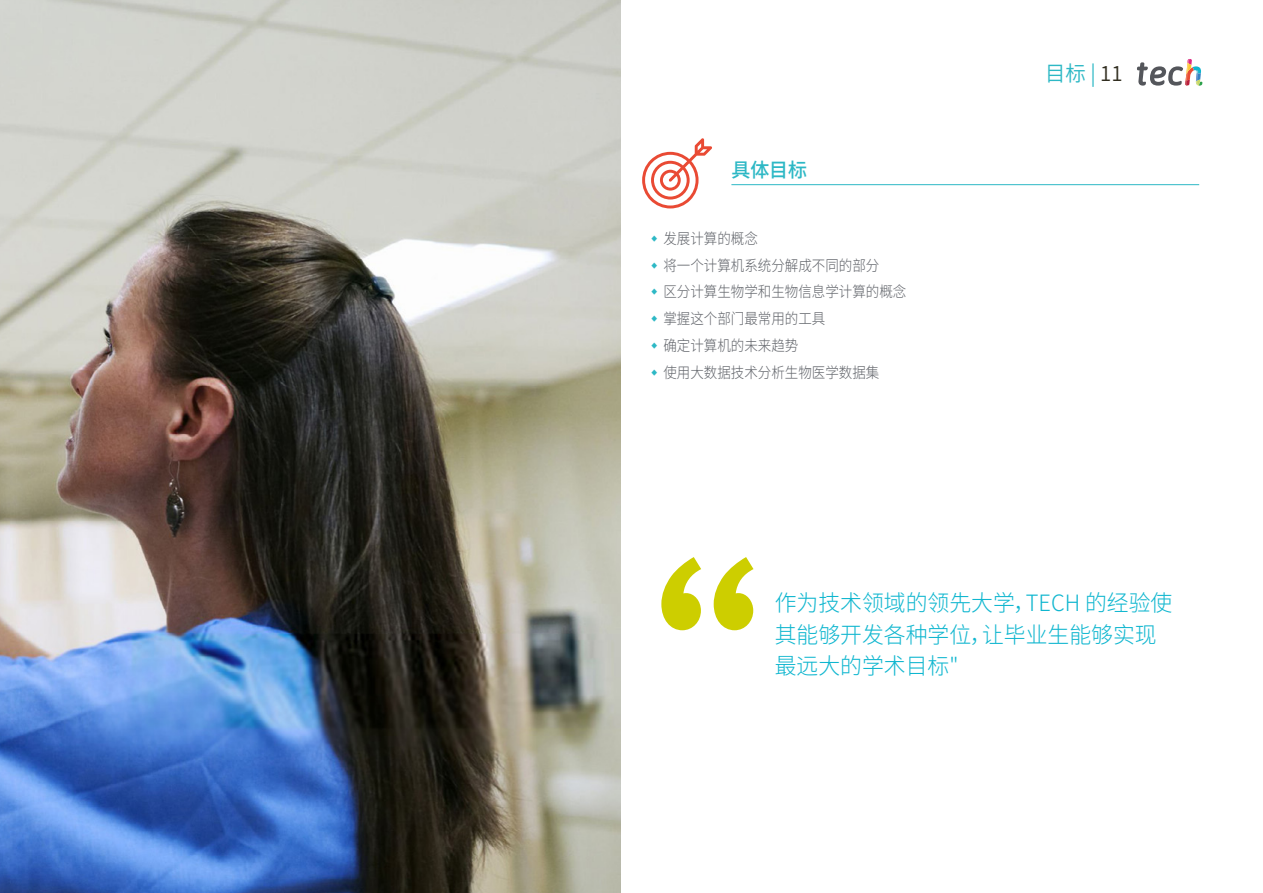
<style>
.page{position:relative;width:1263px;height:893px;background:#fff}
.page>*{position:absolute;margin:0;border:0;box-sizing:border-box;transform-origin:0 0}
.t1{font:300 22.5px/31.5px "Source Han Sans CN";color:#0fb6cf}
.t2{font:21px "Source Han Sans CN";color:#2db8c5}
.t3{font:500 19.5px "Source Han Sans CN";color:#2db8c5}
.t4{font:300 15px/26.7px "Source Han Sans CN";color:#61646a;scale:.9 1}
.s1{color:#312e20}
</style>
<div class="page">
<svg style="left:1137px;top:59px;width:65px;height:27px"></svg>
<hr style="left:731px;top:184px;width:468px;height:1px;background:#2db8c5">
<svg style="left:642px;top:138px;width:70px;height:70px"></svg>
<img style="left:0;top:0;width:621px;height:893px">
<svg style="left:661px;top:557px;width:92px;height:73px"></svg>
<h3 class="t3" style="left:731px;top:159px;width:77px">具体目标</h3>
<p class="t4" style="left:663px;top:225px;width:271px">发展计算的概念<br>将一个计算机系统分解成不同的部分<br>区分计算生物学和生物信息学计算的概念掌握这个部门最常用的工具<br>确定计算机的未来趋势<br>使用大数据技术分析生物医学数据集</p>
<h2 class="t2" style="left:1045px;top:61px;width:79px">目标 | <span class="s1">11</span></h2>
<h1 class="t1" style="left:775px;top:587px;width:399px">作为技术领域的领先大学，TECH 的经验使其能够开发各种学位，让毕业生能够实现最远大的学术目标"</h1>
</div>
